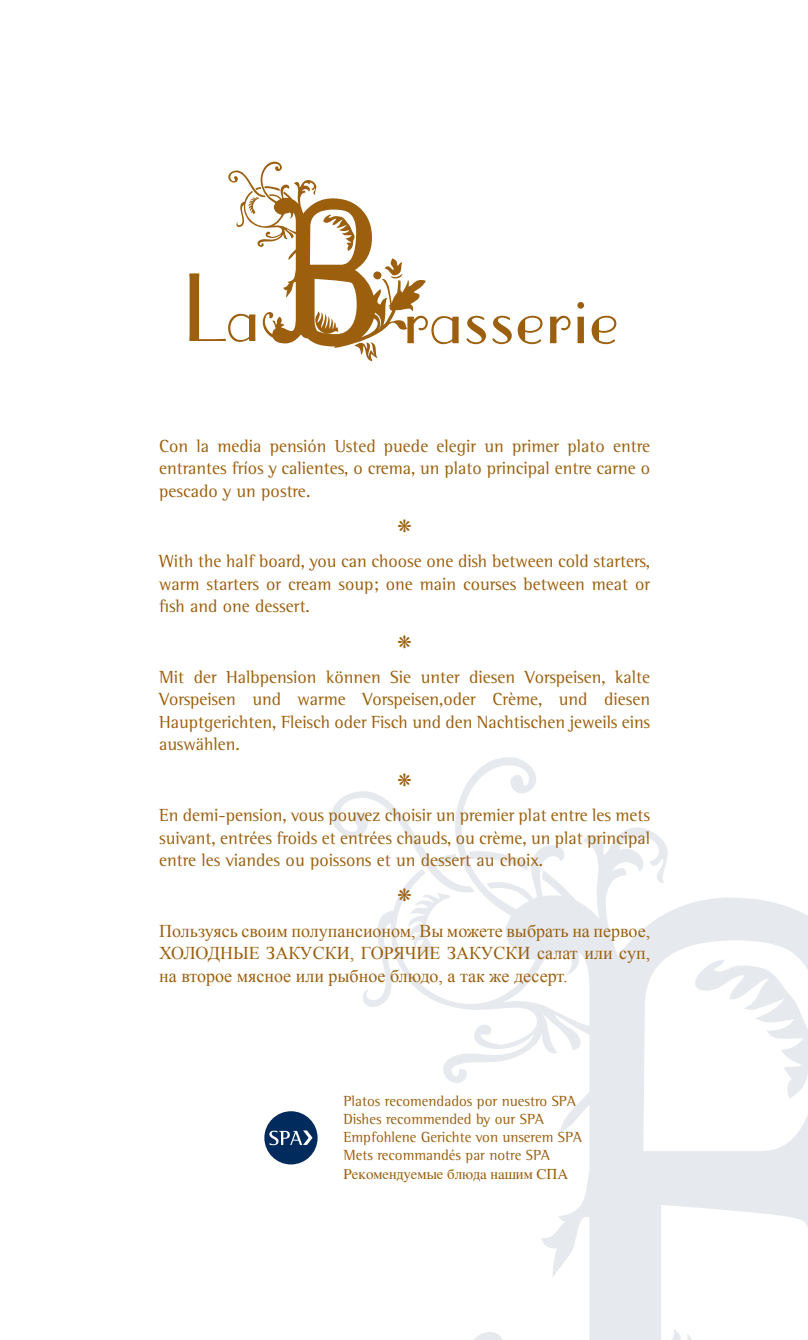
<style>
.page{position:relative;width:808px;height:1340px;background:#fff}
.page>*{position:absolute;margin:0;border:0;box-sizing:border-box;transform-origin:0 0}
.t1{font:18px/22.5px "Rotis Semi Serif";color:#9b5f0e;text-align:justify}
.t2{font:18px/22.5px "Times New Roman";color:#9b5f0e;text-align:justify}
.t3{font:15px/18px "Rotis Semi Serif";color:#9b5f0e}
.t4{font:15px "Times";color:#9b5f0e}
</style>
<div class="page">
<svg style="left:332px;top:757px;width:476px;height:582px"></svg>
<div style="left:264px;top:1111px;width:54px;height:53px;background:#002b5c;border-radius:50%"></div>
<svg style="left:269px;top:1130px;width:44px;height:15px"></svg>
<svg style="left:189px;top:162px;width:270px;height:199px"></svg>
<svg style="left:467px;top:316px;width:19px;height:28px"></svg>
<svg style="left:492px;top:316px;width:20px;height:28px"></svg>
<svg style="left:518px;top:316px;width:24px;height:28px"></svg>
<svg style="left:550px;top:316px;width:20px;height:27px"></svg>
<svg style="left:577px;top:302px;width:7px;height:41px"></svg>
<svg style="left:592px;top:316px;width:24px;height:28px"></svg>
<svg style="left:398px;top:773px;width:13px;height:13px"></svg>
<svg style="left:398px;top:888px;width:13px;height:13px"></svg>
<p class="t1" style="left:159px;top:434px;width:492px">Con la media pensión Usted puede elegir un primer plato entre entrantes fríos y calientes, o crema, un plato principal entre carne o pescado y un postre.</p>
<p class="t1" style="left:159px;top:550px;width:492px">With the half board, you can choose one dish between cold starters, warm starters or cream soup; one main courses between meat or fish and one dessert.</p>
<p class="t1" style="left:159px;top:665px;width:492px">Mit der Halbpension können Sie unter diesen Vorspeisen, kalte Vorspeisen und warme Vorspeisen,oder Crème, und diesen Hauptgerichten, Fleisch oder Fisch und den Nachtischen jeweils eins auswählen.</p>
<p class="t1" style="left:159px;top:803px;width:492px">En demi-pension, vous pouvez choisir un premier plat entre les mets suivant, entrées froids et entrées chauds, ou crème, un plat principal entre les viandes ou poissons et un dessert au choix.</p>
<p class="t2" style="left:159px;top:919px;width:492px">Пользуясь своим полупансионом, Вы можете выбрать на первое, ХОЛОДНЫЕ ЗАКУСКИ, ГОРЯЧИЕ ЗАКУСКИ салат или суп, на второе мясное или рыбное блюдо, а так же десерт.</p>
<p class="t3" style="left:343px;top:1092px;width:240px">Platos recomendados por nuestro SPA Dishes recommended by our SPA Empfohlene Gerichte von unserem SPA Mets recommandés par notre SPA</p>
<p class="t4" style="left:343px;top:1159px;width:226px">Рекомендуемые блюда нашим СПА</p>
</div>
